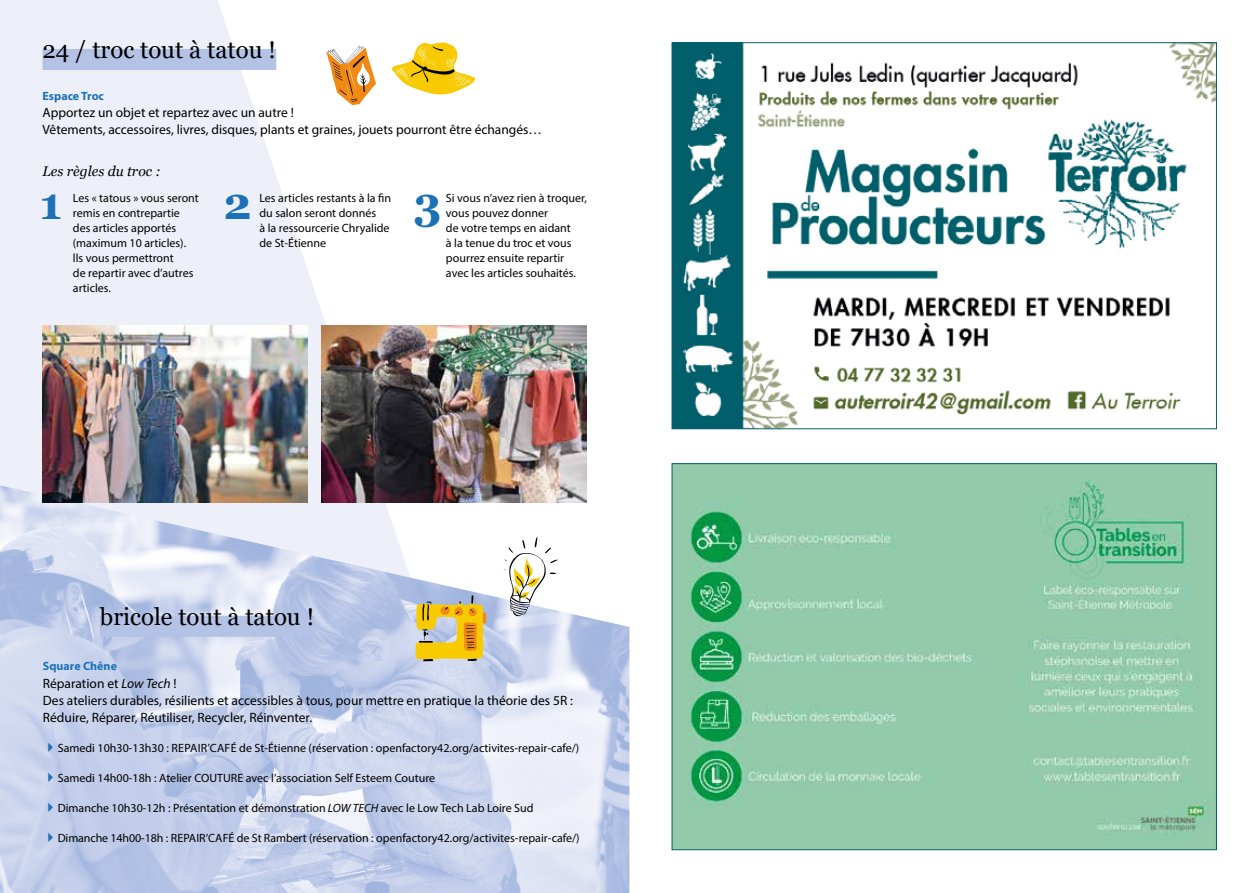
<style>
.page{position:relative;width:1259px;height:893px;background:#fff}
.page>*{position:absolute;margin:0;border:0;box-sizing:border-box;transform-origin:0 0}
.t1{font:700 44.7px "Georgia";color:#1d71b8}
.t2{font:24px "Georgia";color:#000}
.t3{font:italic 13.95px "Georgia";color:#000}
.t4{font:13.5px/17.1px "Myriad Pro";color:#000}
.t5{font:12px/15px "Myriad Pro";color:#000}
.t6{font:700 12px "Myriad Pro";color:#1d71b8}
.s1{font-style:italic}
.s2{color:#1d71b8}
</style>
<div class="page">
<svg style="left:0;top:0;width:516px;height:485px;fill:#edf0f9"></svg>
<img style="left:0;top:485px;width:629px;height:408px">
<div style="left:100px;top:616px;width:214px;height:21px;background:#b3c2e5"></div>
<div style="left:43px;top:49px;width:233px;height:21px;background:#b3c2e5"></div>
<svg style="left:415px;top:595px;width:71px;height:66px;background:#d5b957"></svg>
<svg style="left:392px;top:42px;width:83px;height:53px"></svg>
<svg style="left:326px;top:46px;width:50px;height:59px"></svg>
<img style="left:43px;top:326px;width:265px;height:176px">
<img style="left:322px;top:326px;width:265px;height:176px">
<svg style="left:503px;top:537px;width:55px;height:79px"></svg>
<img style="left:674px;top:44px;width:540px;height:383px">
<img style="left:674px;top:465px;width:540px;height:383px">
<h2 class="t2" style="left:43px;top:35px;width:235px">24 / troc tout à tatou !</h2>
<p class="t6" style="left:43px;top:88px;width:63px">Espace Troc</p>
<p class="t4" style="left:43px;top:104px;width:501px">Apportez un objet et repartez avec un autre !<br>Vêtements, accessoires, livres, disques, plants et graines, jouets pourront être échangés…</p>
<p class="t3" style="left:43px;top:162px;width:120px">Les règles du troc :</p>
<p class="t5" style="left:73px;top:190px;width:127px">Les « tatous » vous seront remis en contrepartie des articles apportés (maximum 10 articles). lls vous permettront<br>de repartir avec d’autres articles.</p>
<p class="t5" style="left:259px;top:190px;width:133px">Les articles restants à la fin du salon seront donnés<br>à la ressourcerie Chryalide de St-Étienne</p>
<p class="t5" style="left:446px;top:190px;width:142px">Si vous n’avez rien à troquer, vous pouvez donner<br>de votre temps en aidant<br>à la tenue du troc et vous pourrez ensuite repartir avec les articles souhaités.</p>
<h1 class="t1" style="left:40px;top:175px;width:23px">1</h1>
<h1 class="t1" style="left:224px;top:175px;width:30px">2</h1>
<h1 class="t1" style="left:414px;top:175px;width:29px">3</h1>
<h2 class="t2" style="left:100px;top:602px;width:216px">bricole tout à tatou !</h2>
<p class="t6" style="left:43px;top:659px;width:76px">Square Chêne</p>
<p class="t4" style="left:43px;top:674px;width:531px">Réparation et <span class="s1">Low Tech</span> !<br>Des ateliers durables, résilients et accessibles à tous, pour mettre en pratique la théorie des 5R :<br>Réduire, Réparer, Réutiliser, Recycler, Réinventer.</p>
<p class="t5" style="left:43px;top:740px;width:538px"><span class="s2">✔</span>Samedi 10h30-13h30 : REPAIR’CAFÉ de St-Étienne (réservation : openfactory42.org/activites-repair-cafe/)</p>
<p class="t5" style="left:43px;top:770px;width:394px"><span class="s2">✔</span>Samedi 14h00-18h : Atelier COUTURE avec l’association Self Esteem Couture</p>
<p class="t5" style="left:43px;top:800px;width:492px"><span class="s2">✔</span>Dimanche 10h30-12h : Présentation et démonstration <span class="s1">LOW TECH</span> avec le Low Tech Lab Loire Sud</p>
<p class="t5" style="left:43px;top:830px;width:538px"><span class="s2">✔</span>Dimanche 14h00-18h : REPAIR’CAFÉ de St Rambert (réservation : openfactory42.org/activites-repair-cafe/)</p>
</div>
